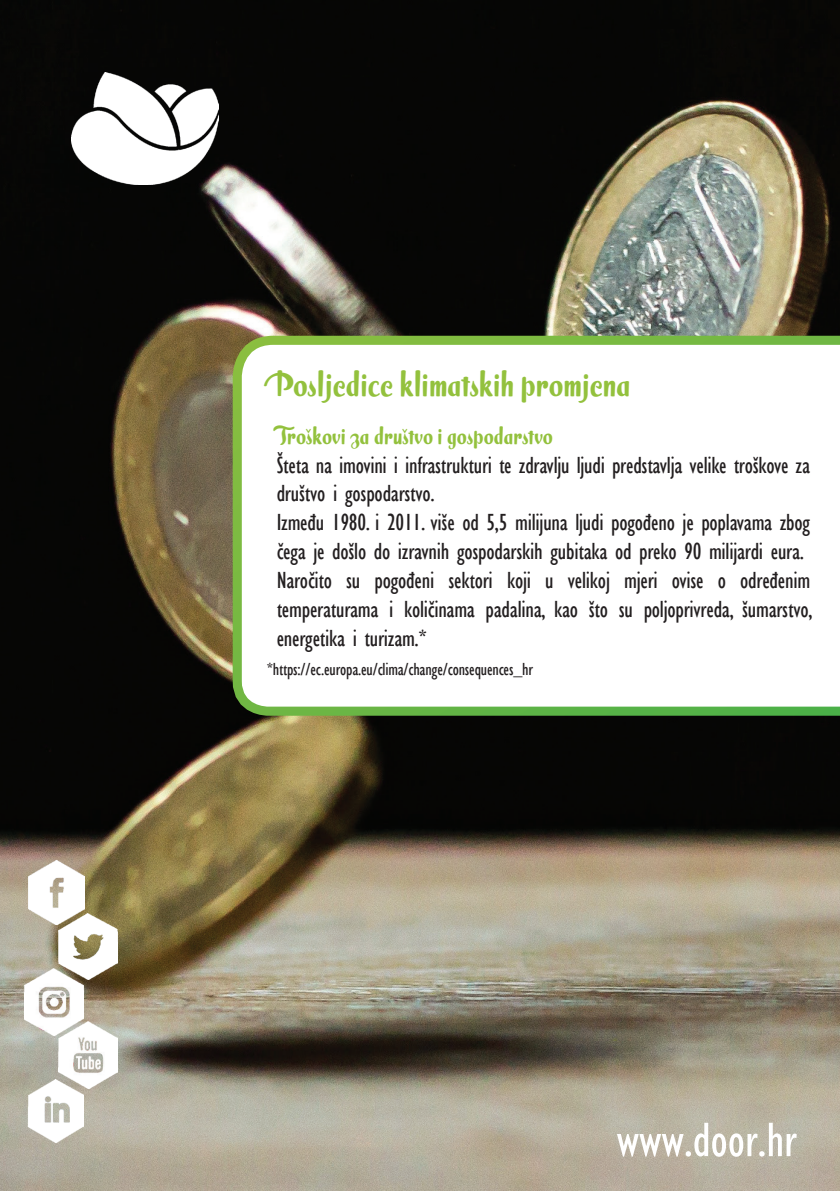
<style>
.page{position:relative;width:840px;height:1191px;background:#fff}
.page>*{position:absolute;margin:0;border:0;box-sizing:border-box;transform-origin:0 0}
.t1{font:condensed 50px "Gill Sans";color:#fff}
.t2{font:32px "Milk Script Alternate";color:#93c13d}
.t3{font:condensed 24px/28.8px "Gill Sans";letter-spacing:-.01em;color:#231f20}
.t4{font:22px "Milk Script Alternate";color:#93c13d}
.t5{font:condensed 18px "Gill Sans";letter-spacing:-.01em;color:#231f20}
</style>
<div class="page">
<img style="left:0;top:0;width:839px;height:1191px">
<svg style="left:228px;top:331px;width:611px;height:389px"></svg>
<img style="left:58px;top:913px;width:59px;height:67px">
<img style="left:58px;top:1021px;width:59px;height:67px">
<img style="left:25px;top:968px;width:59px;height:68px">
<img style="left:26px;top:1080px;width:57px;height:63px">
<img style="left:28px;top:860px;width:56px;height:64px">
<img style="left:71px;top:72px;width:147px;height:112px">
<h2 class="t2" style="left:264px;top:366px;width:368px">Posljedice klimatskih promjena</h2>
<p class="t4" style="left:276px;top:423px;width:277px">Troškovi za društvo i gospodarstvo</p>
<p class="t3" style="left:276px;top:450px;width:537px">Šteta na imovini i infrastrukturi te zdravlju ljudi predstavlja velike troškove za društvo i gospodarstvo.<br>Između 1980. i 2011. više od 5,5 milijuna ljudi pogođeno je poplavama zbog čega je došlo do izravnih gospodarskih gubitaka od preko 90 milijardi eura.<br>Naročito su pogođeni sektori koji u velikoj mjeri ovise o određenim temperaturama i količinama padalina, kao što su poljoprivreda, šumarstvo, energetika i turizam.*</p>
<p class="t5" style="left:266px;top:659px;width:267px">*https://ec.europa.eu/clima/change/consequences_hr</p>
<h1 class="t1" style="left:616px;top:1110px;width:181px">www.door.hr</h1>
</div>
